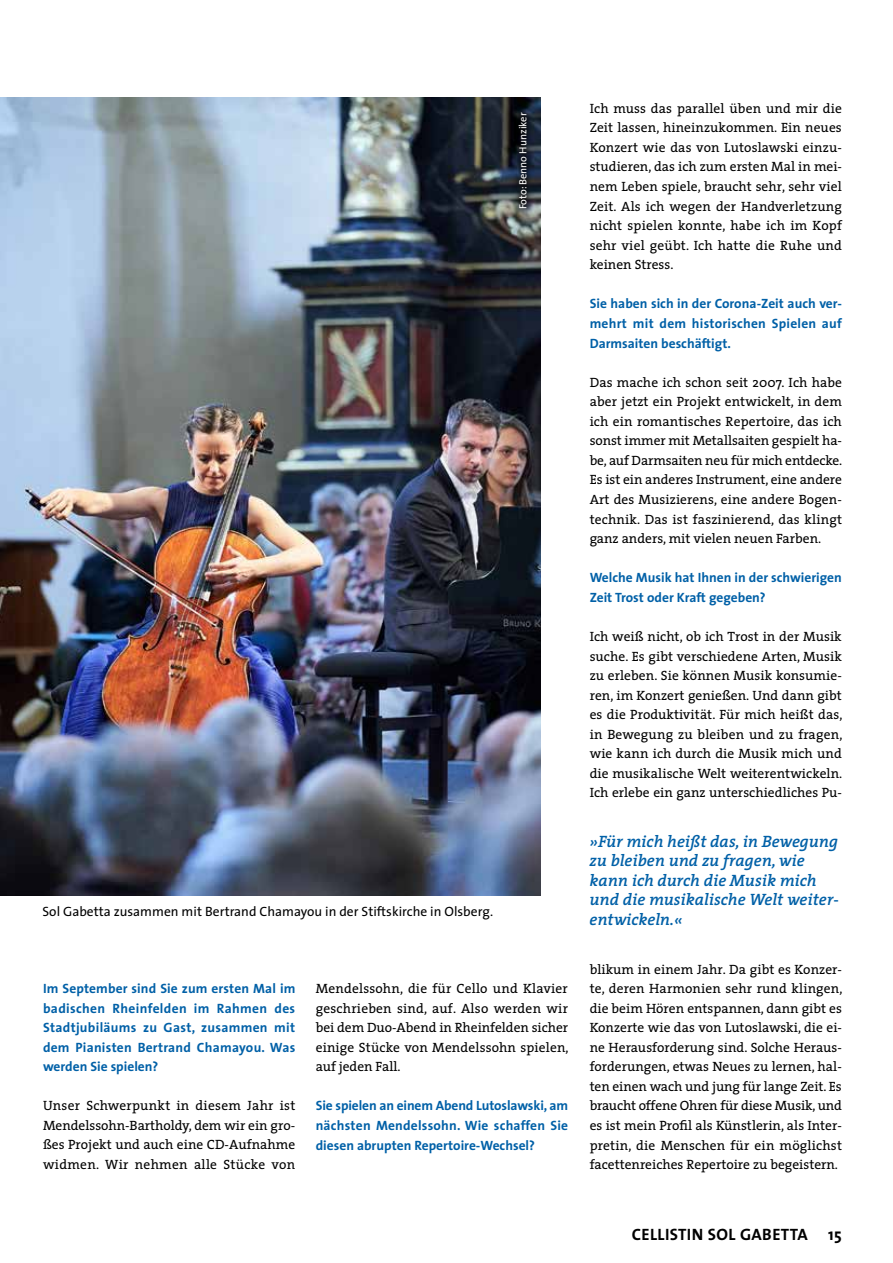
<style>
.page{position:relative;width:893px;height:1263px;background:#fff}
.page>*{position:absolute;margin:0;border:0;box-sizing:border-box;transform-origin:0 0}
.t1{font:italic 600 16.5px/19.5px "The Serif";color:#0060a7}
.t2{font:700 16.5px "The Sans";letter-spacing:.025em;color:#000}
.t3{font:13.5px/19.5px "The Serif";letter-spacing:.005em;color:#000;text-align:justify}
.t4{font:700 13.5px/19.5px "The Sans";color:#0060a7;text-align:justify}
.t5{font:13.5px "The Sans";color:#000}
.t6{font:10.5px "The Sans";color:#fff}
</style>
<div class="page">
<img style="left:0;top:98px;width:540px;height:797px">
<div style="left:511px;top:106px;width:23px;height:110px;background:#000;opacity:.75"></div>
<p class="t6" style="left:514px;top:209px;width:98px;rotate:-90deg">Foto: Benno Hunziker</p>
<p class="t5" style="left:43px;top:900px;width:452px">Sol Gabetta zusammen mit Bertrand Chamayou in der Stiftskirche in Olsberg.</p>
<p class="t4" style="left:43px;top:978px;width:254px">Im September sind Sie zum ersten Mal im badischen Rheinfelden im Rahmen des Stadtjubiläums zu Gast, zusammen mit dem Pianisten Bertrand Chamayou. Was werden Sie spielen?</p>
<p class="t3" style="left:43px;top:1095px;width:254px">Unser Schwerpunkt in diesem Jahr ist Mendelssohn-Bartholdy, dem wir ein gro&shy;ßes Projekt und auch eine CD-Aufnahme widmen. Wir nehmen alle Stücke von</p>
<p class="t3" style="left:316px;top:978px;width:254px">Mendelssohn, die für Cello und Klavier geschrieben sind, auf. Also werden wir bei dem Duo-Abend in Rheinfelden sicher einige Stücke von Mendelssohn spielen, auf jeden Fall.</p>
<p class="t4" style="left:316px;top:1096px;width:254px">Sie spielen an einem Abend Lutoslawski, am nächsten Mendelssohn. Wie schaffen Sie diesen abrupten Repertoire-Wechsel?</p>
<p class="t3" style="left:590px;top:98px;width:254px">Ich muss das parallel üben und mir die Zeit lassen, hineinzukommen. Ein neues Konzert wie das von Lutoslawski einzu&shy;studieren, das ich zum ersten Mal in mei&shy;nem Leben spiele, braucht sehr, sehr viel Zeit. Als ich wegen der Handverletzung nicht spielen konnte, habe ich im Kopf sehr viel geübt. Ich hatte die Ruhe und keinen Stress.</p>
<p class="t4" style="left:590px;top:294px;width:254px">Sie haben sich in der Corona-Zeit auch ver&shy;mehrt mit dem historischen Spielen auf Darmsaiten beschäftigt.</p>
<p class="t3" style="left:590px;top:372px;width:254px">Das mache ich schon seit 2007. Ich habe aber jetzt ein Projekt entwickelt, in dem ich ein romantisches Repertoire, das ich sonst immer mit Metallsaiten gespielt ha&shy;be, auf Darmsaiten neu für mich entdecke.<br>Es ist ein anderes Instrument, eine andere Art des Musizierens, eine andere Bogen&shy;technik. Das ist faszinierend, das klingt ganz anders, mit vielen neuen Farben.</p>
<p class="t4" style="left:590px;top:568px;width:254px">Welche Musik hat Ihnen in der schwierigen<br>Zeit Trost oder Kraft gegeben?</p>
<p class="t3" style="left:590px;top:626px;width:254px">Ich weiß nicht, ob ich Trost in der Musik suche. Es gibt verschiedene Arten, Musik zu erleben. Sie können Musik konsumie&shy;ren, im Konzert genießen. Und dann gibt es die Produktivität. Für mich heißt das, in Bewegung zu bleiben und zu fragen, wie kann ich durch die Musik mich und die musikalische Welt weiterentwickeln.<br>Ich erlebe ein ganz unterschiedliches Pu-</p>
<p class="t1" style="left:590px;top:831px;width:251px">»Für mich heißt das, in Bewegung zu bleiben und zu fragen, wie kann ich durch die Musik mich und die musikalische Welt weiter&shy;entwickeln.«</p>
<p class="t3" style="left:590px;top:959px;width:254px">blikum in einem Jahr. Da gibt es Konzer&shy;te, deren Harmonien sehr rund klingen, die beim Hören entspannen, dann gibt es Konzerte wie das von Lutoslawski, die ei&shy;ne Herausforderung sind. Solche Heraus&shy;forderungen, etwas Neues zu lernen, hal&shy;ten einen wach und jung für lange Zeit. Es braucht offene Ohren für diese Musik, und es ist mein Profil als Künstlerin, als Inter&shy;pretin, die Menschen für ein möglichst facettenreiches Repertoire zu begeistern.</p>
<p class="t2" style="left:632px;top:1221px;width:212px">CELLISTIN SOL GABETTA 15</p>
</div>
